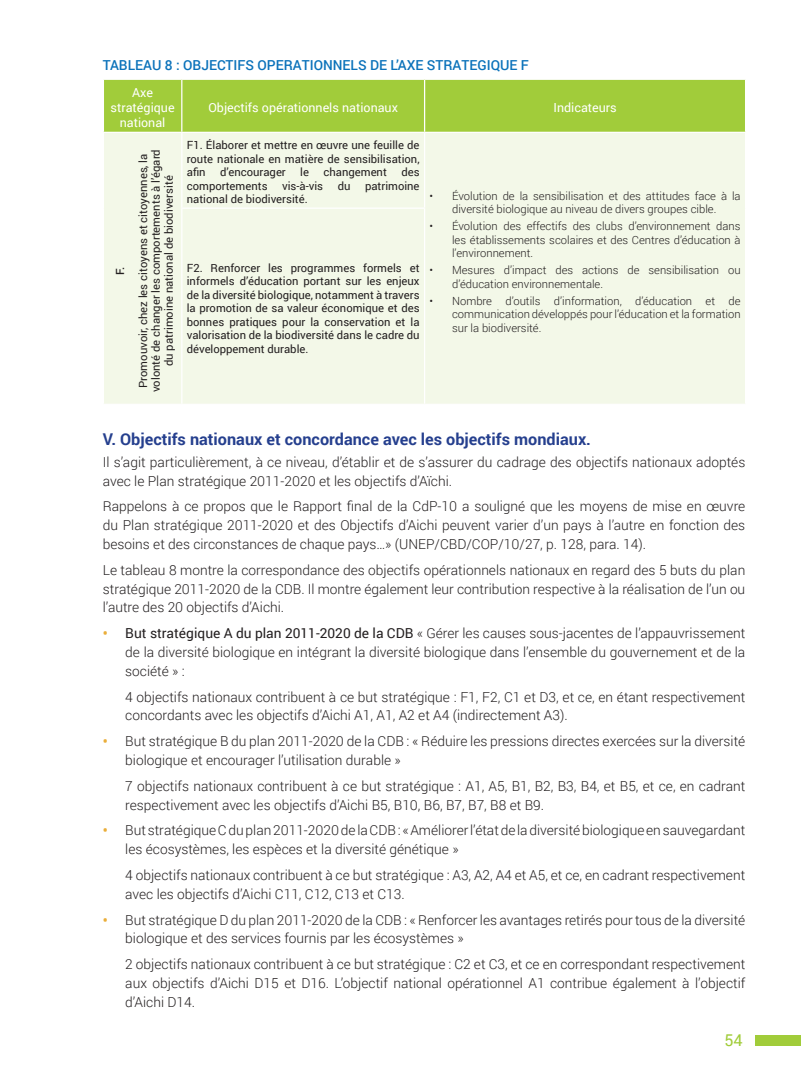
<style>
.page{position:relative;width:801px;height:1074px;background:#fff}
.page>*{position:absolute;margin:0;border:0;box-sizing:border-box;transform-origin:0 0}
.titre_bleu{font:700 16.25px "Roboto";color:#253f8e}
.t1{font:16.25px "Roboto";color:#a1cc3a}
.pus_blanche{font:300 13.75px/18.8px "Roboto";color:#231f20}
.text_normal{font:300 13.75px/18.8px "Roboto";color:#231f20;text-align:justify}
.Pus_vert{font:300 13.75px/18.8px "Roboto";color:#231f20}
.text_normal-2{font:500 13.75px "Roboto";color:#0b72ba}
.t2{font:12.5px/15px "Roboto";color:#fff;text-align:center}
.t3{font:11.25px/13.5px "Roboto";color:#231f20;text-align:justify}
.pus_t{font:300 11.25px/13.5px "Roboto";color:#231f20;text-align:justify}
.t4{font:500 11.25px "Roboto";color:#231f20}
.s1{font-weight:700;color:#eaae3a}
.s2{font-weight:400}
.s3{font-weight:700;color:#fff}
</style>
<div class="page">
<div style="left:790px;top:1035px;width:11px;height:10px;background:#a1cc3a"></div>
<div style="left:735px;top:1035px;width:55px;height:10px;background:#a1cc3a"></div>
<div style="left:713px;top:1029px;width:41px;height:21px;background:#fff"></div>
<div style="left:104px;top:80px;width:641px;height:52px;background:#a1cc3a"></div>
<div style="left:104px;top:133px;width:641px;height:271px;background:#f3f8e8"></div>
<hr style="left:181px;top:80px;width:1px;height:52px;background:#fff">
<hr style="left:424px;top:80px;width:1px;height:52px;background:#fff">
<hr style="left:181px;top:133px;width:1px;height:74px;background:#fff">
<hr style="left:424px;top:133px;width:1px;height:74px;background:#fff">
<hr style="left:181px;top:209px;width:1px;height:195px;background:#fff">
<hr style="left:424px;top:209px;width:1px;height:195px;background:#fff">
<hr style="left:181px;top:207px;width:244px;height:2px;background:#fff">
<p class="text_normal-2" style="left:103px;top:55px;width:428px">TABLEAU 8 : OBJECTIFS OPERATIONNELS DE L’AXE STRATEGIQUE F</p>
<p class="t2" style="left:111px;top:85px;width:66px">Axe stratégique national</p>
<p class="t2" style="left:208px;top:100px;width:191px">Objectifs opérationnels nationaux</p>
<p class="t2" style="left:553px;top:100px;width:65px">Indicateurs</p>
<p class="t4" style="left:112px;top:275px;width:10px;rotate:-90deg">F.</p>
<p class="t3" style="left:136px;top:392px;width:244px;line-height:12.9px;text-align:center;rotate:-90deg">Promouvoir, chez les citoyens et citoyennes, la volonté de changer les comportements à l’égard du patrimoine national de biodiversité</p>
<p class="t3" style="left:187px;top:138px;width:234px">F1. Élaborer et mettre en œuvre une feuille de route nationale en matière de sensibilisation, afin</p>
<p class="t3" style="left:220px;top:165px;width:67px">d’encourager</p>
<p class="t3" style="left:300px;top:165px;width:10px">le</p>
<p class="t3" style="left:323px;top:165px;width:65px">changement</p>
<p class="t3" style="left:401px;top:165px;width:20px">des</p>
<p class="t3" style="left:187px;top:178px;width:82px">comportements</p>
<p class="t3" style="left:282px;top:178px;width:43px">vis-à-vis</p>
<p class="t3" style="left:338px;top:178px;width:14px">du</p>
<p class="t3" style="left:365px;top:178px;width:56px">patrimoine</p>
<p class="t3" style="left:187px;top:192px;width:122px">national de biodiversité.</p>
<p class="pus_t" style="left:429px;top:188px;width:312px;text-align:center">• Évolution de la sensibilisation et des attitudes face à la diversité biologique au niveau de divers groupes cible.</p>
<p class="pus_t" style="left:452px;top:219px;width:290px;text-indent:-22px">• Évolution des effectifs des clubs d’environnement dans les établissements scolaires et des Centres d’éducation à l’environnement.</p>
<p class="pus_t" style="left:452px;top:263px;width:290px;text-indent:-22px">• Mesures d’impact des actions de sensibilisation ou d’éducation environnementale.</p>
<p class="pus_t" style="left:452px;top:294px;width:290px;text-indent:-22px">• Nombre d’outils d’information, d’éducation et de communication développés pour l’éducation et la formation sur la biodiversité.</p>
<p class="t3" style="left:187px;top:260px;width:234px">F2. Renforcer les programmes formels et informels d’éducation portant sur les enjeux de la diversité biologique, notamment à travers la promotion de sa valeur économique et des bonnes pratiques pour la conservation et la valorisation de la biodiversité dans le cadre du développement durable.</p>
<p class="titre_bleu" style="left:103px;top:427px;width:490px">V. Objectifs nationaux et concordance avec les objectifs mondiaux.</p>
<p class="text_normal" style="left:103px;top:452px;width:644px">Il s’agit particulièrement, à ce niveau, d’établir et de s’assurer du cadrage des objectifs nationaux adoptés avec le Plan stratégique 2011-2020 et les objectifs d’Aïchi.</p>
<p class="text_normal" style="left:103px;top:497px;width:644px">Rappelons à ce propos que le Rapport final de la CdP-10 a souligné que les moyens de mise en œuvre du Plan stratégique 2011-2020 et des Objectifs d’Aichi peuvent varier d’un pays à l’autre en fonction des besoins et des circonstances de chaque pays…» (UNEP/CBD/COP/10/27, p. 128, para. 14).</p>
<p class="text_normal" style="left:103px;top:560px;width:644px">Le tableau 8 montre la correspondance des objectifs opérationnels nationaux en regard des 5 buts du plan stratégique 2011-2020 de la CDB. Il montre également leur contribution respective à la réalisation de l’un ou l’autre des 20 objectifs d’Aichi.</p>
<p class="Pus_vert" style="left:125px;top:623px;width:621px;text-align:justify;text-indent:-22px"><span class="s1">•</span> <span class="s2">But stratégique A du plan 2011-2020 de la CDB</span> « Gérer les causes sous-jacentes de l’appauvrissement de la diversité biologique en intégrant la diversité biologique dans l’ensemble du gouvernement et de la société » :</p>
<p class="pus_blanche" style="left:125px;top:687px;width:621px;text-indent:-22px"><span class="s3">•</span> 4 objectifs nationaux contribuent à ce but stratégique : F1, F2, C1 et D3, et ce, en étant respectivement concordants avec les objectifs d’Aichi A1, A1, A2 et A4 (indirectement A3).</p>
<p class="Pus_vert" style="left:125px;top:731px;width:621px;text-indent:-22px"><span class="s1">•</span> But stratégique B du plan 2011-2020 de la CDB : « Réduire les pressions directes exercées sur la diversité biologique et encourager l’utilisation durable »</p>
<p class="pus_blanche" style="left:125px;top:776px;width:621px;text-indent:-22px"><span class="s3">•</span> 7 objectifs nationaux contribuent à ce but stratégique : A1, A5, B1, B2, B3, B4, et B5, et ce, en cadrant respectivement avec les objectifs d’Aichi B5, B10, B6, B7, B7, B8 et B9.</p>
<p class="Pus_vert" style="left:125px;top:820px;width:621px;text-indent:-22px"><span class="s1">•</span> But stratégique C du plan 2011-2020 de la CDB : « Améliorer l’état de la diversité biologique en sauvegardant les écosystèmes, les espèces et la diversité génétique »</p>
<p class="pus_blanche" style="left:125px;top:865px;width:621px;text-indent:-22px"><span class="s3">•</span> 4 objectifs nationaux contribuent à ce but stratégique : A3, A2, A4 et A5, et ce, en cadrant respectivement avec les objectifs d’Aichi C11, C12, C13 et C13.</p>
<p class="Pus_vert" style="left:125px;top:910px;width:621px;text-indent:-22px"><span class="s1">•</span> But stratégique D du plan 2011-2020 de la CDB : « Renforcer les avantages retirés pour tous de la diversité biologique et des services fournis par les écosystèmes »</p>
<p class="pus_blanche" style="left:125px;top:954px;width:621px;text-align:justify;text-indent:-22px"><span class="s3">•</span> 2 objectifs nationaux contribuent à ce but stratégique : C2 et C3, et ce en correspondant respectivement aux objectifs d’Aichi D15 et D16. L’objectif national opérationnel A1 contribue également à l’objectif d’Aichi D14.</p>
<p class="t1" style="left:724px;top:1029px;width:20px">54</p>
</div>
